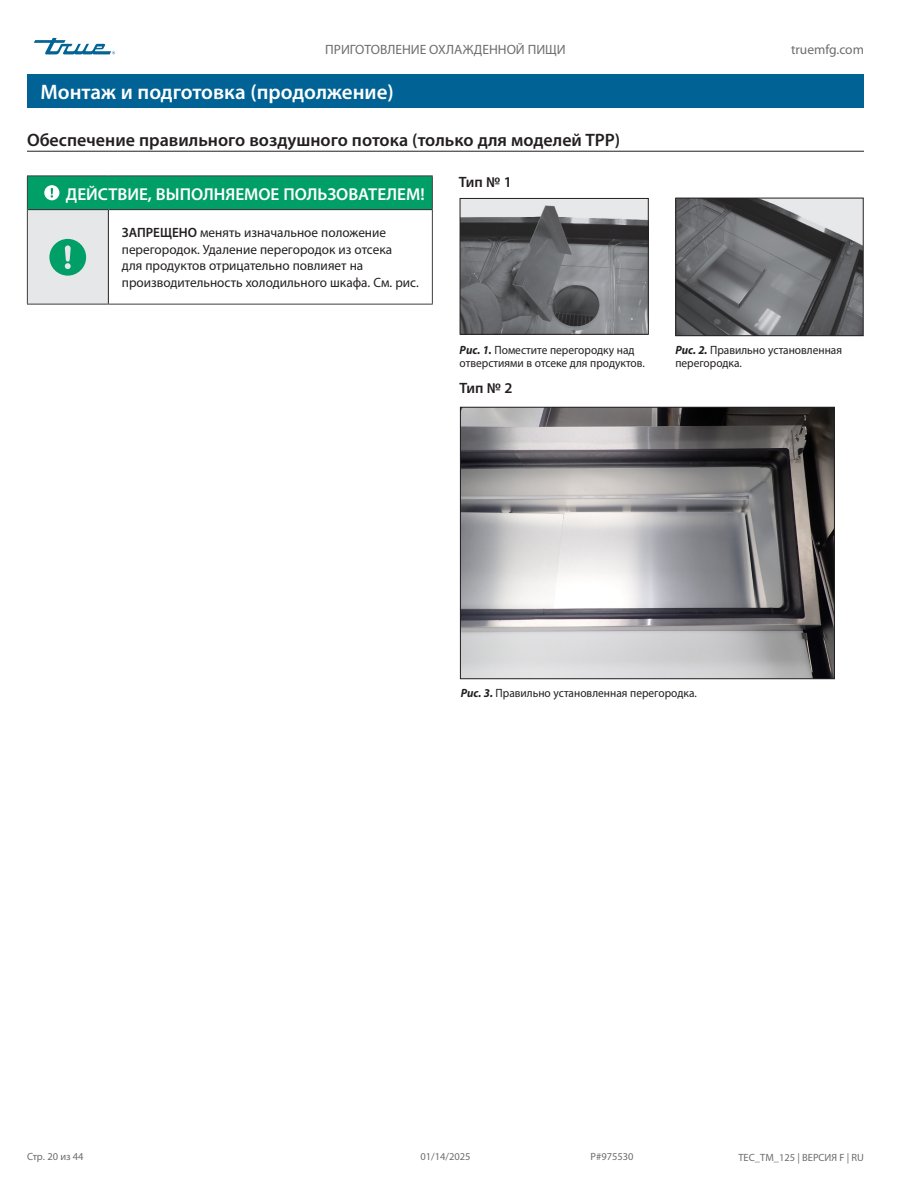
<style>
.page{position:relative;width:918px;height:1188px;background:#fff}
.page>*{position:absolute;margin:0;border:0;box-sizing:border-box;transform-origin:0 0}
.Title_bar_Page_header{font:600 21px "Myriad Pro";color:#fff}
.Subhead_underscore_H1{font:600 18px "Myriad Pro";color:#231f20}
.Table_title_bar{font:600 17.25px "Myriad Pro";color:#fff}
.Subhead_NO_underscore_H2{font:600 15px "Myriad Pro";letter-spacing:-.035em;color:#231f20}
.Table_text{font:13.5px/16.5px "Myriad Pro";color:#231f20}
.t1{font:13.5px "Myriad Pro";color:#6c6d70}
.Caption_FIG_Regular{font:12px/13.5px "Myriad Pro";color:#231f20;scale:.95 1}
.t2{font:10.5px "Myriad Pro";color:#6c6d70}
.s1{font-weight:600}
.s2{font-weight:700;font-style:italic}
</style>
<div class="page">
<svg style="left:34px;top:38px;width:81px;height:16px"></svg>
<div style="left:27px;top:176px;width:405px;height:34px;background:#009f68"></div>
<div style="left:27px;top:210px;width:81px;height:94px;background:#e6e7e9"></div>
<hr style="left:27px;top:176px;width:81px;height:1px;background:#3e3e3f">
<hr style="left:27px;top:176px;width:1px;height:34px;background:#3e3e3f">
<hr style="left:108px;top:176px;width:325px;height:1px;background:#3e3e3f">
<hr style="left:432px;top:176px;width:1px;height:34px;background:#3e3e3f">
<hr style="left:27px;top:210px;width:1px;height:94px;background:#3e3e3f">
<hr style="left:432px;top:210px;width:1px;height:94px;background:#3e3e3f">
<hr style="left:108px;top:210px;width:1px;height:94px;background:#231f20">
<hr style="left:27px;top:304px;width:81px;height:1px;background:#3e3e3f">
<hr style="left:108px;top:304px;width:325px;height:1px;background:#3e3e3f">
<hr style="left:28px;top:209px;width:80px;height:1px;background:#231f20">
<hr style="left:108px;top:209px;width:324px;height:1px;background:#231f20">
<svg style="left:44px;top:185px;width:15px;height:15px"></svg>
<svg style="left:49px;top:239px;width:37px;height:37px"></svg>
<hr style="left:27px;top:151px;width:837px;height:1px;background:#231f20">
<div style="left:27px;top:74px;width:837px;height:34px;background:#016395"></div>
<img style="left:462px;top:409px;width:371px;height:268px">
<div style="left:460px;top:407px;width:375px;height:272px;border:1px solid #231f20"></div>
<img style="left:462px;top:200px;width:185px;height:133px">
<div style="left:460px;top:198px;width:189px;height:137px;border:1px solid #231f20"></div>
<img style="left:677px;top:200px;width:185px;height:134px">
<div style="left:675px;top:198px;width:189px;height:138px;border:1px solid #231f20"></div>
<p class="t1" style="left:325px;top:42px;width:242px">ПРИГОТОВЛЕНИЕ ОХЛАЖДЕННОЙ ПИЩИ</p>
<p class="t1" style="left:791px;top:42px;width:74px">truemfg.com</p>
<p class="Title_bar_Page_header" style="left:40px;top:79px;width:355px">Монтаж и подготовка (продолжение)</p>
<p class="Subhead_underscore_H1" style="left:27px;top:129px;width:595px">Обеспечение правильного воздушного потока (только для моделей TPP)</p>
<p class="Table_title_bar" style="left:66px;top:183px;width:360px">ДЕЙСТВИЕ, ВЫПОЛНЯЕМОЕ ПОЛЬЗОВАТЕЛЕМ!</p>
<p class="Table_text" style="left:122px;top:224px;width:299px"><span class="s1">ЗАПРЕЩЕНО</span> менять изначальное положение перегородок. Удаление перегородок из отсека<br>для продуктов отрицательно повлияет на производительность холодильного шкафа. См. рис.</p>
<p class="Subhead_NO_underscore_H2" style="left:459px;top:172px;width:54px">Тип № 1</p>
<p class="Caption_FIG_Regular" style="left:460px;top:343px;width:196px"><span class="s2">Рис. 1.</span> Поместите перегородку над отверстиями в отсеке для продуктов.</p>
<p class="Caption_FIG_Regular" style="left:675px;top:343px;width:177px"><span class="s2">Рис. 2.</span> Правильно установленная перегородка.</p>
<p class="Subhead_NO_underscore_H2" style="left:460px;top:378px;width:54px">Тип № 2</p>
<p class="Caption_FIG_Regular" style="left:461px;top:686px;width:250px"><span class="s2">Рис. 3.</span> Правильно установленная перегородка.</p>
<p class="t2" style="left:27px;top:1150px;width:58px">Стр. 20 из 44</p>
<p class="t2" style="left:420px;top:1150px;width:52px">01/14/2025</p>
<p class="t2" style="left:591px;top:1150px;width:45px">P#975530</p>
<p class="t2" style="left:738px;top:1151px;width:127px">TEC_TM_125 | ВЕРСИЯ F | RU</p>
</div>
